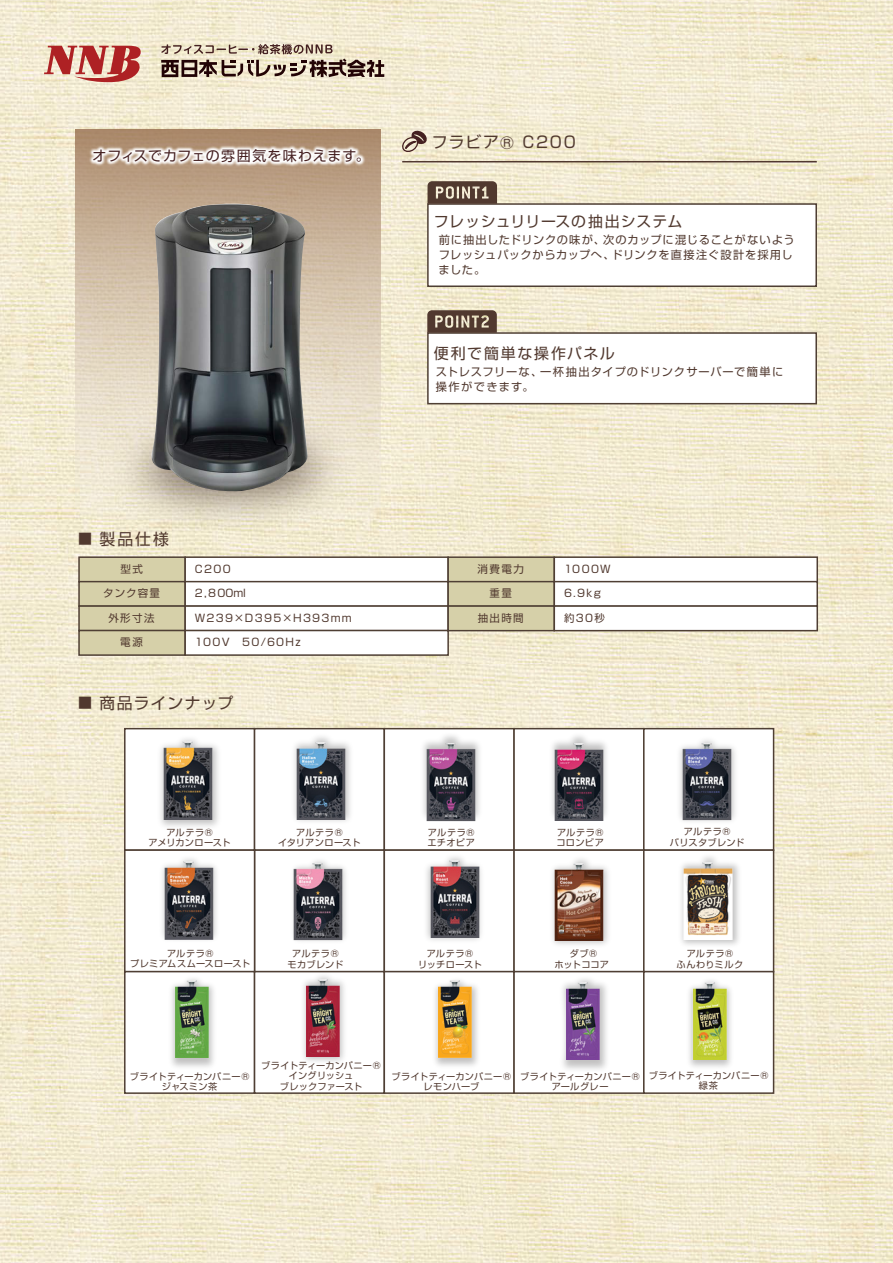
<style>
.page{position:relative;width:893px;height:1263px;background:#fff}
.page>*{position:absolute;margin:0;border:0;box-sizing:border-box;transform-origin:0 0}
.t1{font:15.9px "Shin Go Pro";letter-spacing:.1em;color:#51392f}
.t2{font:15.9px "Shin Go Pro";letter-spacing:.065em;color:#51392f}
.t3{font:14.85px "Shin Go Pro";letter-spacing:.055em;color:#51392f}
.t4{font:14.85px "Shin Go Pro";letter-spacing:.12em;color:#51392f}
.t5{font:13.95px "Shin Go Pro";letter-spacing:.06em;color:#452021}
.t6{font:11.25px/14.9px "Shin Go Pro";letter-spacing:.07em;color:#51392f}
.t7{font:10.5px "Shin Go Pro";letter-spacing:.125em;color:#51392f}
.t8{font:9.15px/10.5px "Shin Go Pro";letter-spacing:.02em;color:#51392f;text-align:center}
.t9{font:9.15px/10.5px "Shin Go Pro";letter-spacing:.065em;color:#51392f;text-align:center}
.t10{font:9.15px/10.5px "Shin Go Pro";letter-spacing:.04em;color:#51392f}
.t11{font:9.15px/10.5px "Shin Go Pro";color:#51392f;text-align:center}
.s1{font-size:13.95px}
</style>
<div class="page">
<img style="left:0;top:0;width:893px;height:664px">
<img style="left:0;top:664px;width:893px;height:599px">
<svg style="left:76px;top:245px;width:304px;height:274px"></svg>
<svg style="left:427px;top:130px;width:1px;height:24px"></svg>
<div style="left:78px;top:556px;width:108px;height:26px;background:#d6d0a9;border:2px solid #4f3f34"></div>
<div style="left:184px;top:556px;width:265px;height:26px;background:#fff;border:2px solid #4f3f34"></div>
<div style="left:427px;top:203px;width:390px;height:84px;background:#fff;border:2px solid #4f3f34"></div>
<div style="left:427px;top:332px;width:390px;height:72px;background:#fff;border:2px solid #4f3f34"></div>
<div style="left:78px;top:581px;width:108px;height:26px;background:#d6d0a9;border:2px solid #4f3f34"></div>
<div style="left:184px;top:581px;width:265px;height:26px;background:#fff;border:2px solid #4f3f34"></div>
<div style="left:78px;top:605px;width:108px;height:26px;background:#d6d0a9;border:2px solid #4f3f34"></div>
<div style="left:184px;top:605px;width:265px;height:26px;background:#fff;border:2px solid #4f3f34"></div>
<div style="left:78px;top:630px;width:108px;height:26px;background:#d6d0a9;border:2px solid #4f3f34"></div>
<div style="left:184px;top:630px;width:265px;height:26px;background:#fff;border:2px solid #4f3f34"></div>
<div style="left:447px;top:556px;width:108px;height:26px;background:#d6d0a9;border:2px solid #4f3f34"></div>
<div style="left:554px;top:556px;width:264px;height:26px;background:#fff;border:2px solid #4f3f34"></div>
<div style="left:447px;top:581px;width:108px;height:26px;background:#d6d0a9;border:2px solid #4f3f34"></div>
<div style="left:554px;top:581px;width:264px;height:26px;background:#fff;border:2px solid #4f3f34"></div>
<div style="left:447px;top:605px;width:108px;height:26px;background:#d6d0a9;border:2px solid #4f3f34"></div>
<div style="left:554px;top:605px;width:264px;height:26px;background:#fff;border:2px solid #4f3f34"></div>
<div style="left:124px;top:728px;width:131px;height:123px;background:#fff;border:2px solid #4f3f34"></div>
<div style="left:254px;top:728px;width:131px;height:123px;background:#fff;border:2px solid #4f3f34"></div>
<div style="left:384px;top:728px;width:131px;height:123px;background:#fff;border:2px solid #4f3f34"></div>
<div style="left:513px;top:728px;width:132px;height:123px;background:#fff;border:2px solid #4f3f34"></div>
<div style="left:643px;top:728px;width:131px;height:123px;background:#fff;border:2px solid #4f3f34"></div>
<div style="left:254px;top:849px;width:131px;height:123px;background:#fff;border:2px solid #4f3f34"></div>
<div style="left:384px;top:849px;width:131px;height:123px;background:#fff;border:2px solid #4f3f34"></div>
<div style="left:513px;top:849px;width:132px;height:123px;background:#fff;border:2px solid #4f3f34"></div>
<div style="left:124px;top:849px;width:131px;height:123px;background:#fff;border:2px solid #4f3f34"></div>
<div style="left:643px;top:849px;width:131px;height:123px;background:#fff;border:2px solid #4f3f34"></div>
<div style="left:124px;top:971px;width:131px;height:123px;background:#fff;border:2px solid #4f3f34"></div>
<div style="left:254px;top:971px;width:131px;height:123px;background:#fff;border:2px solid #4f3f34"></div>
<div style="left:384px;top:971px;width:131px;height:123px;background:#fff;border:2px solid #4f3f34"></div>
<div style="left:513px;top:971px;width:132px;height:123px;background:#fff;border:2px solid #4f3f34"></div>
<div style="left:643px;top:971px;width:131px;height:123px;background:#fff;border:2px solid #4f3f34"></div>
<img style="left:92px;top:391px;width:279px;height:158px">
<img style="left:146px;top:245px;width:162px;height:249px">
<img style="left:160px;top:738px;width:59px;height:89px">
<img style="left:418px;top:730px;width:67px;height:92px">
<img style="left:547px;top:730px;width:66px;height:86px">
<img style="left:166px;top:973px;width:53px;height:94px">
<img style="left:162px;top:858px;width:55px;height:82px">
<img style="left:420px;top:851px;width:67px;height:90px">
<img style="left:557px;top:973px;width:56px;height:97px">
<img style="left:435px;top:1057px;width:43px;height:9px">
<img style="left:689px;top:980px;width:42px;height:87px">
<img style="left:297px;top:969px;width:54px;height:93px">
<hr style="left:402px;top:161px;width:415px;height:1px;background:#51392f">
<img style="left:35px;top:91px;width:392px;height:154px">
<svg style="left:427px;top:181px;width:70px;height:23px"></svg>
<svg style="left:427px;top:310px;width:70px;height:23px"></svg>
<svg style="left:44px;top:46px;width:97px;height:36px"></svg>
<svg style="left:161px;top:44px;width:223px;height:33px"></svg>
<img style="left:675px;top:850px;width:70px;height:95px">
<img style="left:296px;top:742px;width:51px;height:78px">
<img style="left:426px;top:743px;width:51px;height:78px">
<img style="left:554px;top:743px;width:51px;height:78px">
<img style="left:681px;top:743px;width:51px;height:78px">
<img style="left:164px;top:861px;width:51px;height:78px">
<img style="left:293px;top:863px;width:51px;height:78px">
<img style="left:429px;top:860px;width:51px;height:78px">
<img style="left:163px;top:741px;width:51px;height:78px">
<img style="left:554px;top:863px;width:51px;height:78px">
<img style="left:683px;top:862px;width:51px;height:77px">
<img style="left:166px;top:980px;width:51px;height:77px">
<img style="left:298px;top:979px;width:50px;height:77px">
<img style="left:435px;top:980px;width:43px;height:77px">
<img style="left:557px;top:982px;width:51px;height:77px">
<img style="left:689px;top:982px;width:42px;height:77px">
<h3 class="t5" style="left:93px;top:145px;width:279px">オフィスでカフェの雰囲気を味わえます。</h3>
<h1 class="t1" style="left:78px;top:525px;width:92px"><span class="s1">■</span> 製品仕様</h1>
<p class="t7" style="left:120px;top:560px;width:24px">型式</p>
<p class="t7" style="left:103px;top:585px;width:58px">タンク容量</p>
<p class="t7" style="left:109px;top:609px;width:47px">外形寸法</p>
<p class="t7" style="left:120px;top:634px;width:24px">電源</p>
<p class="t7" style="left:195px;top:560px;width:37px">C200</p>
<p class="t7" style="left:195px;top:585px;width:53px">2,800ml</p>
<p class="t7" style="left:195px;top:609px;width:158px">W239×D395×H393mm</p>
<p class="t7" style="left:195px;top:634px;width:107px">100V　50/60Hz</p>
<h1 class="t2" style="left:78px;top:690px;width:157px"><span class="s1">■</span> 商品ラインナップ</h1>
<h1 class="t1" style="left:432px;top:129px;width:145px">フラビア® C200</h1>
<h2 class="t3" style="left:434px;top:209px;width:250px">フレッシュリリースの抽出システム</h2>
<p class="t6" style="left:439px;top:231px;width:357px">前に抽出したドリンクの味が、次のカップに混じることがないようフレッシュパックからカップへ、ドリンクを直接注ぐ設計を採用しました。</p>
<h2 class="t4" style="left:434px;top:341px;width:182px">便利で簡単な操作パネル</h2>
<p class="t6" style="left:436px;top:363px;width:349px">ストレスフリーな、一杯抽出タイプのドリンクサーバーで簡単に操作ができます。</p>
<p class="t7" style="left:477px;top:560px;width:48px">消費電力</p>
<p class="t7" style="left:489px;top:585px;width:24px">重量</p>
<p class="t7" style="left:478px;top:609px;width:48px">抽出時間</p>
<p class="t7" style="left:564px;top:560px;width:48px">1000W</p>
<p class="t7" style="left:564px;top:585px;width:38px">6.9kg</p>
<p class="t7" style="left:564px;top:609px;width:43px">約30秒</p>
<p class="t8" style="left:149px;top:826px;width:84px">アルテラ®<br>アメリカンロースト</p>
<p class="t10" style="left:427px;top:826px;width:49px">アルテラ®エチオピア</p>
<p class="t8" style="left:278px;top:826px;width:84px">アルテラ®<br>イタリアンロースト</p>
<p class="t8" style="left:556px;top:826px;width:49px;text-align:left">アルテラ®コロンビア</p>
<p class="t8" style="left:670px;top:825px;width:76px">アルテラ®<br>バリスタブレンド</p>
<p class="t8" style="left:130px;top:947px;width:122px">アルテラ®<br>プレミアムスムースロースト</p>
<p class="t8" style="left:287px;top:947px;width:57px">アルテラ®モカブレンド</p>
<p class="t11" style="left:554px;top:947px;width:56px">ダブ®<br>ホットココア</p>
<p class="t8" style="left:418px;top:947px;width:65px">アルテラ®<br>リッチロースト</p>
<p class="t9" style="left:677px;top:947px;width:68px">アルテラ®<br>ふんわりミルク</p>
<p class="t8" style="left:130px;top:1070px;width:121px">ブライトティーカンパニー®ジャスミン茶</p>
<p class="t8" style="left:261px;top:1059px;width:121px">ブライトティーカンパニー®イングリッシュ<br>ブレックファースト</p>
<p class="t8" style="left:392px;top:1070px;width:121px">ブライトティーカンパニー®レモンハーブ</p>
<p class="t8" style="left:520px;top:1070px;width:121px">ブライトティーカンパニー®アールグレー</p>
<p class="t8" style="left:649px;top:1069px;width:121px">ブライトティーカンパニー®緑茶</p>
</div>
